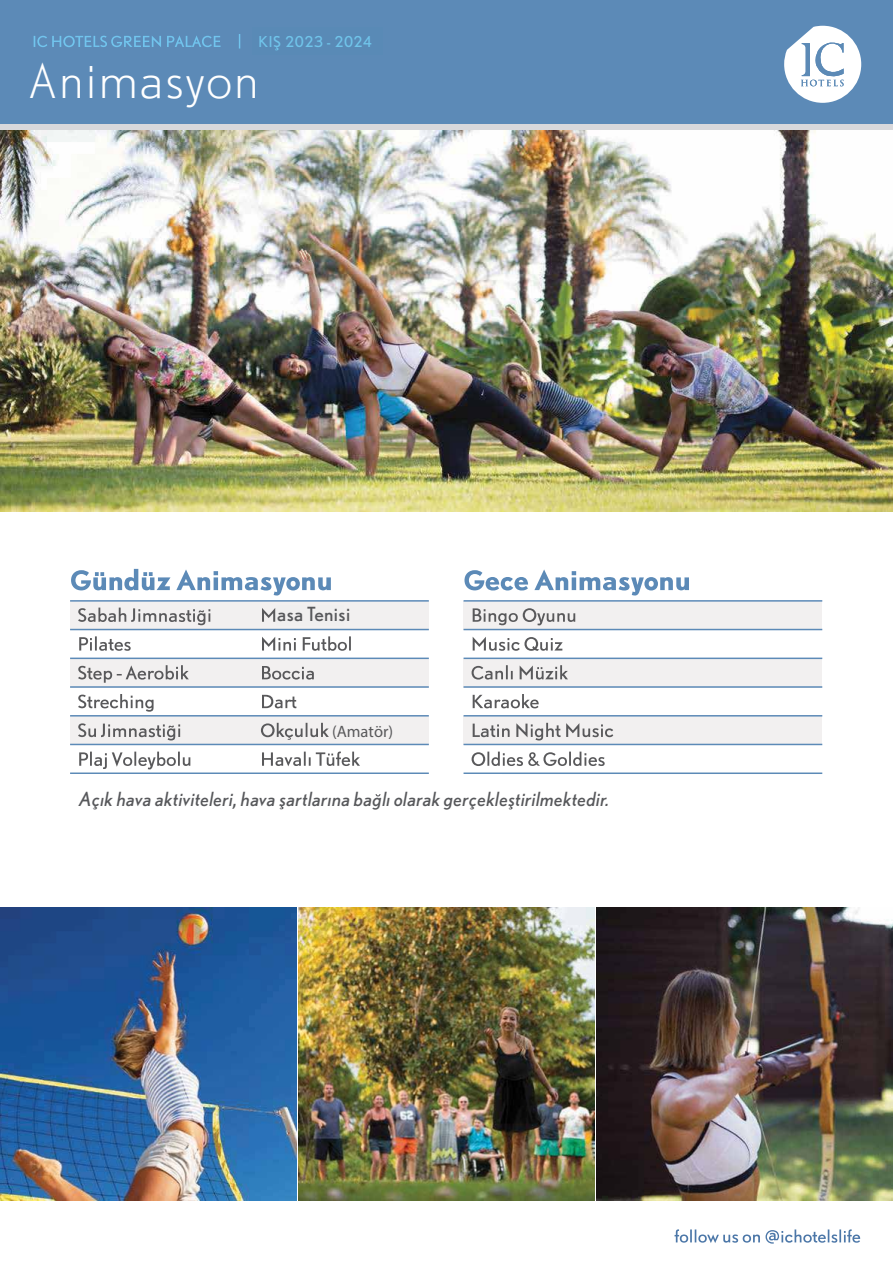
<style>
.page{position:relative;width:893px;height:1263px;background:#fff}
.page>*{position:absolute;margin:0;border:0;box-sizing:border-box;transform-origin:0 0}
.t1{font:46.5px "Nobel Listing UN Light";color:#fff}
.t2{font:italic 19.5px "Nobel";letter-spacing:.02em;color:#57585b}
.t3{font:19.5px "Nobel";letter-spacing:.02em;color:#57585b}
.t4{font:16.5px "Nobel Listing UN Italic";color:#59595b}
.t5{font:15px "Nobel";letter-spacing:.045em;color:#70c4ea}
</style>
<div class="page">
<div style="left:70px;top:602px;width:359px;height:28px;background:#f2f0f0"></div>
<div style="left:464px;top:602px;width:358px;height:28px;background:#f2f0f0"></div>
<div style="left:70px;top:659px;width:359px;height:29px;background:#f2f0f0"></div>
<div style="left:464px;top:659px;width:358px;height:29px;background:#f2f0f0"></div>
<div style="left:70px;top:716px;width:359px;height:29px;background:#f2f0f0"></div>
<div style="left:464px;top:716px;width:358px;height:29px;background:#f2f0f0"></div>
<div style="left:0;top:124px;width:893px;height:7px;background:#d8d8db"></div>
<div style="left:0;top:0;width:893px;height:124px;background:#5c8ab7"></div>
<svg style="left:784px;top:26px;width:77px;height:77px"></svg>
<svg style="left:34px;top:35px;width:187px;height:12px"></svg>
<svg style="left:239px;top:34px;width:1px;height:15px"></svg>
<hr style="left:70px;top:600px;width:359px;height:2px;background:#5c8ab7">
<hr style="left:464px;top:600px;width:358px;height:2px;background:#5c8ab7">
<hr style="left:70px;top:658px;width:359px;height:1px;background:#5c8ab7">
<hr style="left:464px;top:658px;width:358px;height:1px;background:#5c8ab7">
<hr style="left:70px;top:715px;width:359px;height:1px;background:#5c8ab7">
<hr style="left:464px;top:715px;width:358px;height:1px;background:#5c8ab7">
<hr style="left:70px;top:772px;width:359px;height:2px;background:#5c8ab7">
<hr style="left:464px;top:772px;width:358px;height:2px;background:#5c8ab7">
<hr style="left:70px;top:629px;width:359px;height:1px;background:#5c8ab7">
<hr style="left:464px;top:629px;width:358px;height:1px;background:#5c8ab7">
<hr style="left:70px;top:686px;width:359px;height:2px;background:#5c8ab7">
<hr style="left:464px;top:686px;width:358px;height:2px;background:#5c8ab7">
<hr style="left:70px;top:744px;width:359px;height:1px;background:#5c8ab7">
<hr style="left:464px;top:744px;width:358px;height:1px;background:#5c8ab7">
<img style="left:0;top:130px;width:893px;height:382px">
<svg style="left:71px;top:569px;width:618px;height:26px"></svg>
<svg style="left:78px;top:608px;width:132px;height:17px"></svg>
<svg style="left:79px;top:636px;width:52px;height:15px"></svg>
<svg style="left:78px;top:665px;width:111px;height:18px"></svg>
<svg style="left:78px;top:694px;width:76px;height:18px"></svg>
<svg style="left:78px;top:723px;width:102px;height:17px"></svg>
<svg style="left:79px;top:752px;width:111px;height:17px"></svg>
<svg style="left:262px;top:608px;width:14px;height:14px"></svg>
<svg style="left:262px;top:636px;width:89px;height:15px"></svg>
<svg style="left:262px;top:666px;width:52px;height:14px"></svg>
<svg style="left:262px;top:695px;width:34px;height:13px"></svg>
<svg style="left:261px;top:723px;width:68px;height:17px"></svg>
<svg style="left:262px;top:751px;width:98px;height:15px"></svg>
<svg style="left:473px;top:608px;width:102px;height:17px"></svg>
<svg style="left:473px;top:637px;width:90px;height:14px"></svg>
<svg style="left:472px;top:665px;width:96px;height:15px"></svg>
<svg style="left:473px;top:694px;width:66px;height:14px"></svg>
<svg style="left:473px;top:723px;width:140px;height:17px"></svg>
<svg style="left:472px;top:752px;width:133px;height:14px"></svg>
<img style="left:0;top:908px;width:296px;height:292px">
<img style="left:298px;top:908px;width:297px;height:292px">
<img style="left:597px;top:908px;width:296px;height:292px">
<svg style="left:674px;top:1229px;width:186px;height:14px"></svg>
<p class="t5" style="left:258px;top:33px;width:115px">KIS 2023 - 2024</p>
<h1 class="t1" style="left:28px;top:50px;width:233px">Animasyon</h1>
<p class="t3" style="left:277px;top:603px;width:74px">asa Tenisi</p>
<p class="t4" style="left:332px;top:721px;width:63px">(Amatör)</p>
<p class="t2" style="left:79px;top:787px;width:532px">Açık hava aktiviteleri,hava sartlarına baglı olarak gerçeklestirilmektedir.</p>
</div>
